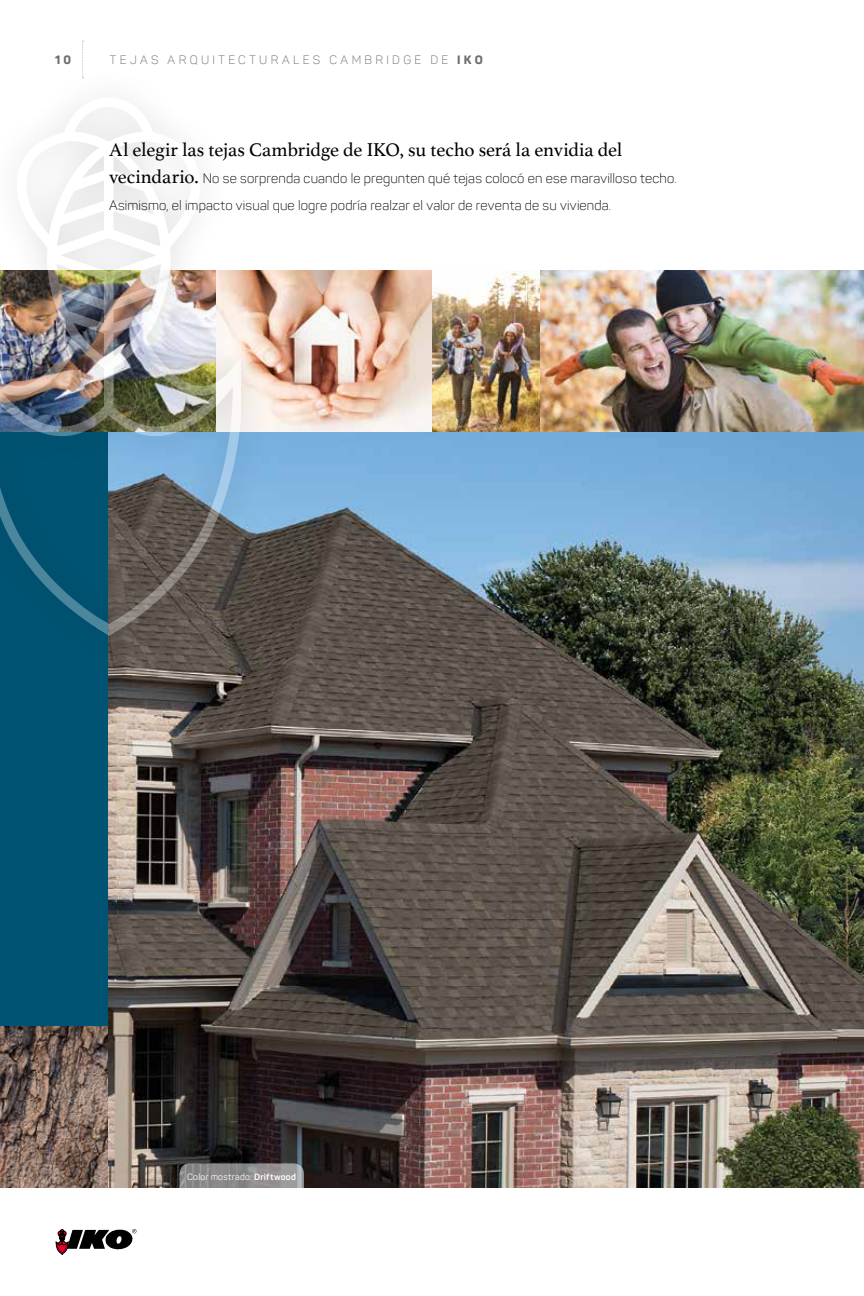
<style>
.page{position:relative;width:864px;height:1296px;background:#fff}
.page>*{position:absolute;margin:0;border:0;box-sizing:border-box;transform-origin:0 0}
.t1{font:19.5px "Athelas";letter-spacing:-.005em;color:#000}
.t2{font:300 13.5px/27px "Panton";letter-spacing:.01em;color:#000}
.t3{font:300 12px "Panton";letter-spacing:.28em;color:#6d6e71}
.t4{font:800 12px "Panton";color:#6d6e71}
.t5{font:9px "Panton";letter-spacing:.025em;color:#fff}
.s1{font-weight:800}
.s2{font-family:"Athelas";font-weight:400;font-size:19.5px}
.s3{font-weight:700}
</style>
<div class="page">
<svg style="left:55px;top:1228px;width:82px;height:27px"></svg>
<img style="left:274px;top:270px;width:590px;height:162px">
<img style="left:108px;top:432px;width:756px;height:756px">
<div style="left:0;top:432px;width:108px;height:756px;background:#005373"></div>
<img style="left:0;top:1026px;width:108px;height:162px">
<svg style="left:82px;top:41px;width:2px;height:24px"></svg>
<div style="left:0;top:65px;width:274px;height:601px;background:#000;opacity:.55"></div>
<img style="left:0;top:97px;width:241px;height:539px">
<svg style="left:179px;top:1163px;width:125px;height:25px;background:#8c8b8c"></svg>
<p class="t4" style="left:55px;top:52px;width:17px">10</p>
<p class="t3" style="left:110px;top:52px;width:374px">TEJAS ARQUITECTURALES CAMBRIDGE DE <span class="s1">IKO</span></p>
<h1 class="t1" style="left:109px;top:134px;width:514px">Al elegir las tejas Cambridge de IKO, su techo será la envidia del</h1>
<p class="t2" style="left:109px;top:165px;width:569px"><span class="s2">vecindario.</span> No se sorprenda cuando le pregunten qué tejas colocó en ese maravilloso techo.<br>Asimismo, el impacto visual que logre podría realzar el valor de reventa de su vivienda.</p>
<p class="t5" style="left:187px;top:1171px;width:110px">Color mostrado: <span class="s3">Driftwood</span></p>
</div>
